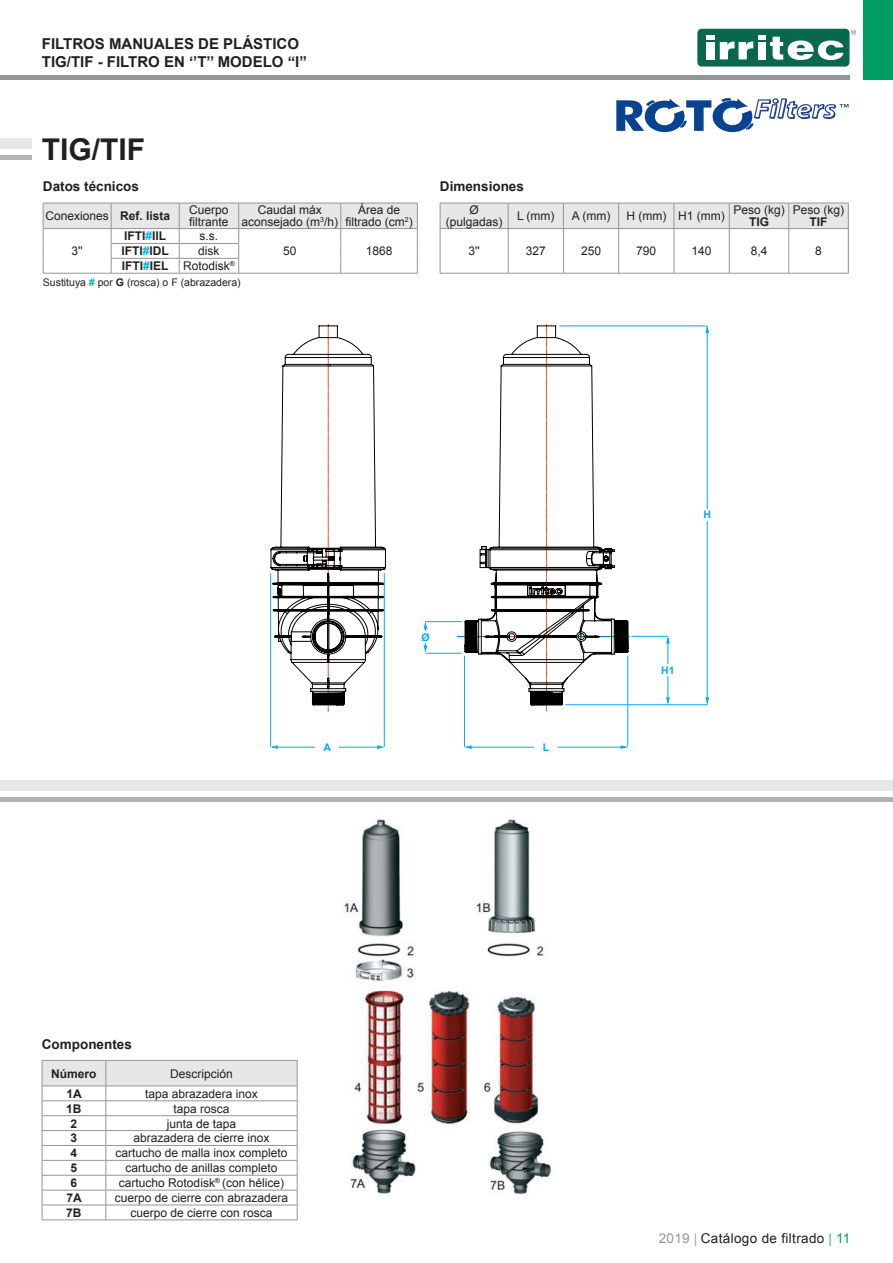
<style>
.page{position:relative;width:893px;height:1263px;background:#fff}
.page>*{position:absolute;margin:0;border:0;box-sizing:border-box;transform-origin:0 0}
.t1{font:700 30px "Arial";color:#221f1f}
.t2{font:700 15px/18px "Arial";color:#221f1f}
.t3{font:700 13.5px "Arial";color:#221f1f}
.t4{font:13.5px "Arial";letter-spacing:.025em;color:#221f1f}
.t5{font:12px/12px "Arial";color:#221f1f;text-align:center}
.t6{font:700 12px "Arial";color:#221f1f}
.t7{font:10.5px "Arial";color:#221f1f}
.t8{font:700 10.5px "Arial";color:#00adef}
.s1{font-weight:700}
.s2{color:#00adef}
.s3{font-weight:700;color:#00adef}
.s4{color:#939597}
.s5{font-family:"Arial Narrow";color:#939597}
.s6{font-family:"Arial Narrow";color:#00a550}
.s7{color:#00a550}
</style>
<div class="page">
<div style="left:697px;top:29px;width:152px;height:38px;background:#08684d;border-radius:4px"></div>
<div style="left:707px;top:42px;width:8px;height:17px;background:#fff"></div>
<div style="left:707px;top:35px;width:8px;height:5px;background:#fff"></div>
<svg style="left:720px;top:35px;width:123px;height:25px"></svg>
<svg style="left:851px;top:30px;width:5px;height:5px"></svg>
<div style="left:0;top:75px;width:849px;height:5px;background:#939597"></div>
<div style="left:863px;top:0;width:30px;height:80px;background:#009d63"></div>
<div style="left:0;top:138px;width:31px;height:22px;background:#e6e7e8"></div>
<svg style="left:43px;top:203px;width:375px;height:70px"></svg>
<hr style="left:43px;top:273px;width:68px;height:1px;background:#939597">
<hr style="left:111px;top:273px;width:68px;height:1px;background:#939597">
<hr style="left:179px;top:273px;width:60px;height:1px;background:#939597">
<hr style="left:239px;top:273px;width:102px;height:1px;background:#939597">
<hr style="left:341px;top:273px;width:76px;height:1px;background:#939597">
<svg style="left:440px;top:203px;width:409px;height:70px"></svg>
<hr style="left:440px;top:228px;width:68px;height:1px;background:#939597">
<hr style="left:440px;top:229px;width:1px;height:44px;background:#939597">
<hr style="left:508px;top:228px;width:55px;height:1px;background:#939597">
<hr style="left:508px;top:229px;width:1px;height:44px;background:#939597">
<hr style="left:563px;top:228px;width:56px;height:1px;background:#939597">
<hr style="left:563px;top:229px;width:1px;height:44px;background:#939597">
<hr style="left:619px;top:228px;width:55px;height:1px;background:#939597">
<hr style="left:618px;top:229px;width:1px;height:44px;background:#939597">
<hr style="left:674px;top:228px;width:55px;height:1px;background:#939597">
<hr style="left:674px;top:229px;width:1px;height:44px;background:#939597">
<hr style="left:729px;top:228px;width:60px;height:1px;background:#939597">
<hr style="left:729px;top:229px;width:1px;height:44px;background:#939597">
<hr style="left:789px;top:228px;width:59px;height:1px;background:#939597">
<hr style="left:788px;top:229px;width:1px;height:44px;background:#939597">
<hr style="left:848px;top:229px;width:1px;height:44px;background:#939597">
<hr style="left:440px;top:273px;width:68px;height:1px;background:#939597">
<hr style="left:508px;top:273px;width:55px;height:1px;background:#939597">
<hr style="left:563px;top:273px;width:56px;height:1px;background:#939597">
<hr style="left:619px;top:273px;width:55px;height:1px;background:#939597">
<hr style="left:674px;top:273px;width:55px;height:1px;background:#939597">
<hr style="left:729px;top:273px;width:60px;height:1px;background:#939597">
<hr style="left:789px;top:273px;width:59px;height:1px;background:#939597">
<svg style="left:456px;top:324px;width:173px;height:387px"></svg>
<svg style="left:271px;top:324px;width:115px;height:387px"></svg>
<hr style="left:270px;top:573px;width:1px;height:174px;background:#00adef">
<hr style="left:464px;top:656px;width:1px;height:91px;background:#00adef">
<hr style="left:272px;top:747px;width:110px;height:1px;background:#00adef">
<hr style="left:466px;top:747px;width:160px;height:1px;background:#00adef">
<hr style="left:707px;top:326px;width:1px;height:377px;background:#00adef">
<hr style="left:384px;top:573px;width:1px;height:174px;background:#00adef">
<hr style="left:627px;top:656px;width:1px;height:91px;background:#00adef">
<hr style="left:559px;top:326px;width:148px;height:1px;background:#00adef">
<hr style="left:425px;top:621px;width:37px;height:1px;background:#00adef">
<hr style="left:631px;top:636px;width:37px;height:1px;background:#00adef">
<hr style="left:425px;top:653px;width:37px;height:1px;background:#00adef">
<hr style="left:565px;top:704px;width:143px;height:1px;background:#00adef">
<svg style="left:270px;top:745px;width:8px;height:4px"></svg>
<svg style="left:464px;top:745px;width:8px;height:4px"></svg>
<svg style="left:705px;top:697px;width:4px;height:8px"></svg>
<svg style="left:377px;top:745px;width:8px;height:4px"></svg>
<svg style="left:621px;top:745px;width:7px;height:4px"></svg>
<svg style="left:705px;top:326px;width:4px;height:7px"></svg>
<div style="left:315px;top:741px;width:24px;height:12px;background:#fff"></div>
<div style="left:534px;top:741px;width:23px;height:12px;background:#fff"></div>
<div style="left:696px;top:509px;width:23px;height:11px;background:#fff"></div>
<hr style="left:668px;top:638px;width:1px;height:65px;background:#00adef">
<svg style="left:666px;top:697px;width:4px;height:8px"></svg>
<svg style="left:424px;top:621px;width:3px;height:32px"></svg>
<svg style="left:666px;top:636px;width:4px;height:7px"></svg>
<div style="left:414px;top:631px;width:23px;height:12px;background:#fff"></div>
<div style="left:656px;top:665px;width:24px;height:11px;background:#fff"></div>
<div style="left:0;top:154px;width:31px;height:6px;background:#b1b3b5"></div>
<div style="left:0;top:149px;width:31px;height:5px;background:#fff"></div>
<div style="left:0;top:780px;width:893px;height:22px;background:#e6e7e8"></div>
<div style="left:0;top:796px;width:893px;height:6px;background:#b1b3b5"></div>
<div style="left:0;top:791px;width:893px;height:5px;background:#fff"></div>
<img style="left:343px;top:818px;width:211px;height:376px">
<svg style="left:42px;top:1060px;width:256px;height:160px"></svg>
<hr style="left:42px;top:1219px;width:64px;height:1px;background:#939597">
<hr style="left:106px;top:1219px;width:191px;height:1px;background:#939597">
<svg style="left:616px;top:98px;width:232px;height:34px"></svg>
<p class="t2" style="left:42px;top:36px;width:266px">FILTROS MANUALES DE PLÁSTICO<br>TIG/TIF - FILTRO EN ‘’T’’ MODELO “I”</p>
<h1 class="t1" style="left:42px;top:138px;width:105px">TIG/TIF</h1>
<p class="t3" style="left:43px;top:181px;width:98px">Datos técnicos</p>
<p class="t3" style="left:440px;top:181px;width:86px">Dimensiones</p>
<p class="t5" style="left:45px;top:211px;width:126px">Conexiones <span class="s1">Ref. lista</span></p>
<p class="t5" style="left:189px;top:205px;width:41px;text-align:left">Cuerpo filtrante</p>
<p class="t5" style="left:241px;top:205px;width:98px">Caudal máx aconsejado (m<sup>3</sup>/h)</p>
<p class="t5" style="left:345px;top:205px;width:69px">Área de filtrado (cm<sup>2</sup>)</p>
<p class="t5" style="left:72px;top:246px;width:13px">3''</p>
<p class="t6" style="left:124px;top:231px;width:44px">IFTI<span class="s2">#</span>IIL</p>
<p class="t5" style="left:200px;top:230px;width:20px">s.s.</p>
<p class="t6" style="left:122px;top:246px;width:49px">IFTI<span class="s2">#</span>IDL</p>
<p class="t5" style="left:198px;top:246px;width:23px">disk</p>
<p class="t5" style="left:283px;top:246px;width:15px">50</p>
<p class="t5" style="left:366px;top:245px;width:28px">1868</p>
<p class="t5" style="left:122px;top:261px;width:114px"><span class="s1">IFTI</span><span class="s3">#</span><span class="s1">IEL</span> Rotodisk<sup>®</sup></p>
<p class="t7" style="left:43px;top:276px;width:199px">Sustituya <span class="s3">#</span> por <span class="s1">G</span> (rosca) o F (abrazadera)</p>
<p class="t5" style="left:446px;top:205px;width:58px">Ø (pulgadas)</p>
<p class="t5" style="left:517px;top:210px;width:39px">L (mm)</p>
<p class="t5" style="left:572px;top:210px;width:40px">A (mm)</p>
<p class="t5" style="left:626px;top:210px;width:100px">H (mm) H1 (mm)</p>
<p class="t5" style="left:733px;top:204px;width:53px">Peso (kg)</p>
<p class="t6" style="left:749px;top:217px;width:22px">TIG</p>
<p class="t5" style="left:793px;top:204px;width:53px">Peso (kg)</p>
<p class="t6" style="left:809px;top:217px;width:19px">TIF</p>
<p class="t5" style="left:468px;top:246px;width:13px">3''</p>
<p class="t5" style="left:526px;top:245px;width:22px">327</p>
<p class="t5" style="left:581px;top:246px;width:22px">250</p>
<p class="t5" style="left:636px;top:245px;width:22px">790</p>
<p class="t5" style="left:692px;top:246px;width:22px">140</p>
<p class="t5" style="left:751px;top:245px;width:18px">8,4</p>
<p class="t5" style="left:815px;top:245px;width:8px">8</p>
<p class="t8" style="left:421px;top:633px;width:10px">Ø</p>
<p class="t8" style="left:703px;top:510px;width:9px">H</p>
<p class="t8" style="left:661px;top:666px;width:15px">H1</p>
<p class="t8" style="left:324px;top:743px;width:9px">A</p>
<p class="t8" style="left:543px;top:743px;width:8px">L</p>
<p class="t3" style="left:42px;top:1038px;width:92px">Componentes</p>
<p class="t6" style="left:51px;top:1068px;width:47px">Número</p>
<p class="t5" style="left:170px;top:1068px;width:64px">Descripción</p>
<p class="t6" style="left:67px;top:1089px;width:17px">1A</p>
<p class="t5" style="left:145px;top:1088px;width:114px">tapa abrazadera inox</p>
<p class="t6" style="left:66px;top:1103px;width:17px">1B</p>
<p class="t5" style="left:174px;top:1103px;width:58px">tapa rosca</p>
<p class="t6" style="left:71px;top:1118px;width:8px">2</p>
<p class="t5" style="left:167px;top:1118px;width:71px">junta de tapa</p>
<p class="t6" style="left:71px;top:1133px;width:8px">3</p>
<p class="t5" style="left:133px;top:1132px;width:138px">abrazadera de cierre inox</p>
<p class="t6" style="left:71px;top:1148px;width:8px">4</p>
<p class="t5" style="left:115px;top:1148px;width:174px">cartucho de malla inox completo</p>
<p class="t6" style="left:71px;top:1163px;width:8px">5</p>
<p class="t5" style="left:125px;top:1163px;width:154px">cartucho de anillas completo</p>
<p class="t6" style="left:71px;top:1178px;width:8px">6</p>
<p class="t5" style="left:119px;top:1178px;width:167px">cartucho Rotodisk<sup>®</sup> (con hélice)</p>
<p class="t6" style="left:67px;top:1193px;width:17px">7A</p>
<p class="t5" style="left:115px;top:1192px;width:175px">cuerpo de cierre con abrazadera</p>
<p class="t6" style="left:66px;top:1208px;width:17px">7B</p>
<p class="t5" style="left:130px;top:1207px;width:144px">cuerpo de cierre con rosca</p>
<p class="t4" style="left:659px;top:1233px;width:193px"><span class="s4">2019</span> <span class="s5">|</span> Catálogo de filtrado <span class="s6">|</span> <span class="s7">11</span></p>
</div>
